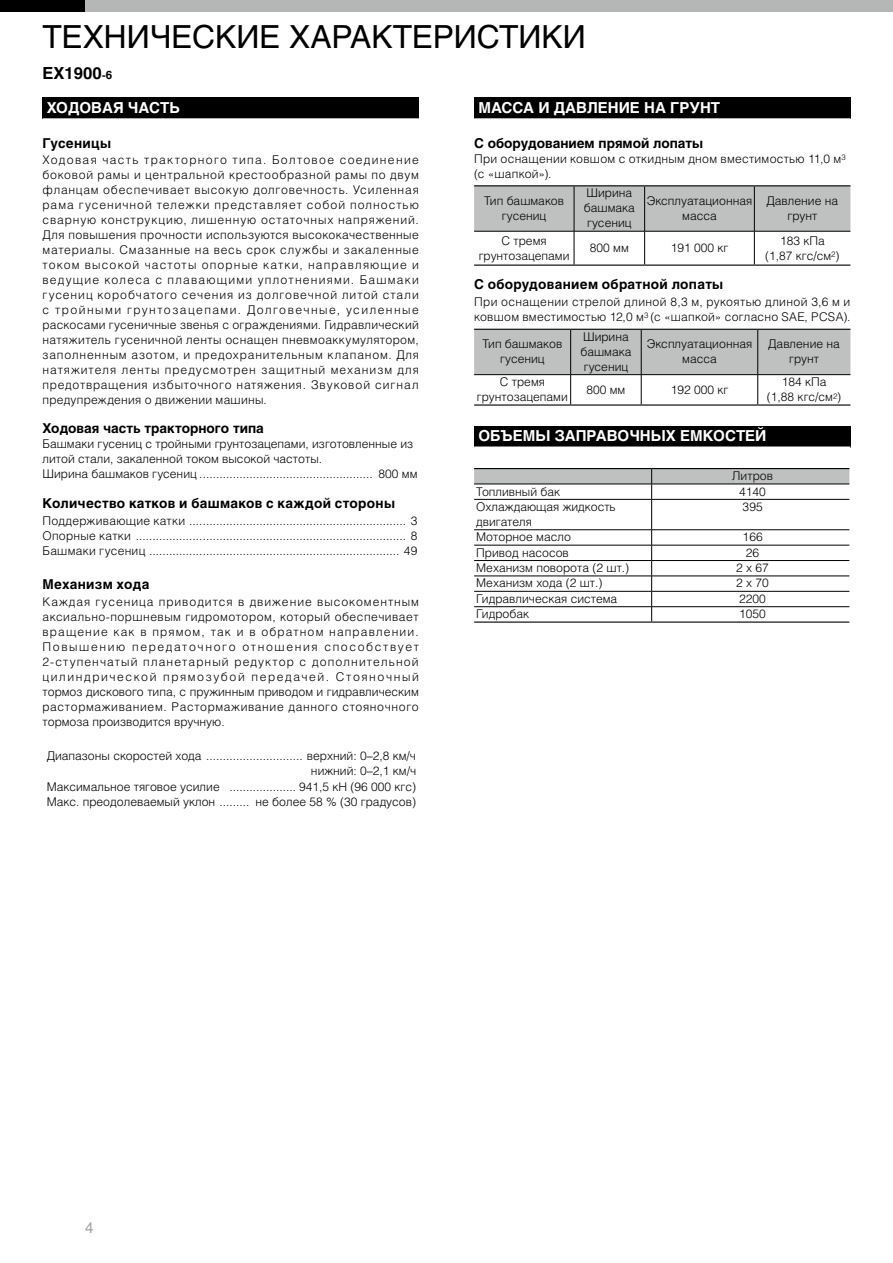
<style>
.page{position:relative;width:893px;height:1263px;background:#fff}
.page>*{position:absolute;margin:0;border:0;box-sizing:border-box;transform-origin:0 0}
.t1{font:31.5px "Helios C";color:#000}
.t2{font:700 16.5px "Helios C";color:#000}
.t3{font:700 15px "Helios C";color:#fff}
.t4{font:15px "Helios C";color:#9fa0a0}
.t5{font:700 13.5px "Helios C";letter-spacing:.015em;color:#000}
.t6{font:12px/15px "Helios Light C";color:#000;text-align:center}
.t7{font:12px/15px "Helios Light C";letter-spacing:.02em;color:#000}
.s1{font-size:11.55px}
</style>
<div class="page">
<div style="left:0;top:0;width:893px;height:11px;background:#b5b6b6"></div>
<div style="left:0;top:0;width:85px;height:11px;background:#000"></div>
<div style="left:43px;top:98px;width:376px;height:21px;background:#000"></div>
<hr style="left:43px;top:118px;width:376px;height:2px;background:#fff">
<div style="left:474px;top:98px;width:376px;height:21px;background:#000"></div>
<hr style="left:474px;top:118px;width:376px;height:2px;background:#fff">
<div style="left:474px;top:186px;width:376px;height:45px;background:#bfc0c0"></div>
<hr style="left:474px;top:185px;width:100px;height:1px;background:#000">
<hr style="left:574px;top:185px;width:71px;height:1px;background:#000">
<hr style="left:645px;top:185px;width:109px;height:1px;background:#000">
<hr style="left:754px;top:185px;width:96px;height:1px;background:#000">
<hr style="left:474px;top:231px;width:100px;height:1px;background:#000">
<hr style="left:574px;top:231px;width:71px;height:1px;background:#000">
<hr style="left:645px;top:231px;width:109px;height:1px;background:#000">
<hr style="left:754px;top:231px;width:96px;height:1px;background:#000">
<hr style="left:474px;top:265px;width:100px;height:1px;background:#000">
<hr style="left:574px;top:265px;width:71px;height:1px;background:#000">
<hr style="left:645px;top:265px;width:109px;height:1px;background:#000">
<hr style="left:754px;top:265px;width:96px;height:1px;background:#000">
<hr style="left:574px;top:186px;width:1px;height:45px;background:#000">
<hr style="left:644px;top:186px;width:1px;height:45px;background:#000">
<hr style="left:754px;top:186px;width:1px;height:45px;background:#000">
<hr style="left:574px;top:231px;width:1px;height:34px;background:#000">
<hr style="left:644px;top:231px;width:1px;height:34px;background:#000">
<hr style="left:754px;top:231px;width:1px;height:34px;background:#000">
<hr style="left:474px;top:404px;width:97px;height:2px;background:#000">
<hr style="left:571px;top:404px;width:70px;height:2px;background:#000">
<hr style="left:641px;top:404px;width:117px;height:2px;background:#000">
<hr style="left:758px;top:404px;width:92px;height:2px;background:#000">
<svg style="left:474px;top:329px;width:376px;height:75px"></svg>
<div style="left:474px;top:426px;width:376px;height:21px;background:#000"></div>
<hr style="left:474px;top:446px;width:376px;height:2px;background:#fff">
<hr style="left:474px;top:468px;width:178px;height:1px;background:#000">
<hr style="left:652px;top:468px;width:197px;height:1px;background:#000">
<svg style="left:474px;top:469px;width:375px;height:152px"></svg>
<hr style="left:474px;top:621px;width:178px;height:2px;background:#000">
<hr style="left:652px;top:621px;width:197px;height:2px;background:#000">
<hr style="left:474px;top:560px;width:178px;height:1px;background:#000">
<hr style="left:474px;top:576px;width:178px;height:1px;background:#000">
<hr style="left:474px;top:591px;width:178px;height:1px;background:#000">
<hr style="left:474px;top:606px;width:178px;height:1px;background:#000">
<hr style="left:474px;top:545px;width:178px;height:1px;background:#000">
<h1 class="t1" style="left:43px;top:19px;width:545px">ТЕХНИЧЕСКИЕ ХАРАКТЕРИСТИКИ</h1>
<h2 class="t2" style="left:43px;top:64px;width:71px">EX1900<span class="s1">-6</span></h2>
<p class="t3" style="left:47px;top:99px;width:135px">ХОДОВАЯ ЧАСТЬ</p>
<p class="t5" style="left:43px;top:135px;width:70px">Гусеницы</p>
<p class="t6" style="left:43px;top:152px;width:378px;text-align:justify">Ходовая часть тракторного типа. Болтовое соединение боковой рамы и центральной крестообразной рамы по двум фланцам обеспечивает высокую долговечность. Усиленная рама гусеничной тележки представляет собой полностью сварную конструкцию, лишенную остаточных напряжений.<br>Для повышения прочности используются высококачественные материалы. Смазанные на весь срок службы и закаленные током высокой частоты опорные катки, направляющие и ведущие колеса с плавающими уплотнениями. Башмаки гусениц коробчатого сечения из долговечной литой стали с тройными грунтозацепами. Долговечные, усиленные раскосами гусеничные звенья с ограждениями. Гидравлический натяжитель гусеничной ленты оснащен пневмоаккумулятором, заполненным азотом, и предохранительным клапаном. Для натяжителя ленты предусмотрен защитный механизм для предотвращения избыточного натяжения. Звуковой сигнал предупреждения о движении машины.</p>
<p class="t5" style="left:43px;top:420px;width:223px">Ходовая часть тракторного типа</p>
<p class="t6" style="left:43px;top:436px;width:377px;text-align:left">Башмаки гусениц с тройными грунтозацепами, изготовленные из литой стали, закаленной током высокой частоты.<br>Ширина башмаков гусениц .................................................... 800 мм</p>
<p class="t5" style="left:43px;top:496px;width:354px">Количество катков и башмаков с каждой стороны</p>
<p class="t6" style="left:43px;top:513px;width:377px;text-align:justify">Поддерживающие катки ................................................................. 3<br>Опорные катки ................................................................................. 8<br>Башмаки гусениц ........................................................................... 49</p>
<p class="t5" style="left:43px;top:577px;width:108px">Механизм хода</p>
<p class="t6" style="left:43px;top:594px;width:378px;text-align:justify">Каждая гусеница приводится в движение высокоментным аксиально-поршневым гидромотором, который обеспечивает вращение как в прямом, так и в обратном направлении.<br>Повышению передаточного отношения способствует 2-ступенчатый планетарный редуктор с дополнительной цилиндрической прямозубой передачей. Стояночный тормоз дискового типа, с пружинным приводом и гидравлическим растормаживанием. Растормаживание данного стояночного тормоза производится вручную.</p>
<p class="t6" style="left:47px;top:748px;width:371px;text-align:right">Диапазоны скоростей хода ............................. верхний: 0–2,8 км/ч нижний: 0–2,1 км/ч<br>Максимальное тяговое усилие .................... 941,5 кН (96 000 кгс)<br>Макс. преодолеваемый уклон ......... не более 58 % (30 градусов)</p>
<p class="t3" style="left:478px;top:99px;width:243px">МАССА И ДАВЛЕНИЕ НА ГРУНТ</p>
<p class="t5" style="left:474px;top:135px;width:231px">С оборудованием прямой лопаты</p>
<p class="t7" style="left:474px;top:151px;width:373px">При оснащении ковшом с откидным дном вместимостью 11,0 м<sup>3 </sup>(с «шапкой»).</p>
<p class="t6" style="left:484px;top:193px;width:81px">Тип башмаков гусениц</p>
<p class="t6" style="left:584px;top:185px;width:53px;text-align:left">Ширина башмака гусениц</p>
<p class="t6" style="left:647px;top:193px;width:107px">Эксплуатационная масса</p>
<p class="t6" style="left:767px;top:193px;width:73px">Давление на грунт</p>
<p class="t6" style="left:479px;top:233px;width:92px">С тремя грунтозацепами</p>
<p class="t6" style="left:590px;top:240px;width:40px">800 мм</p>
<p class="t6" style="left:671px;top:240px;width:59px">191 000 кг</p>
<p class="t6" style="left:765px;top:233px;width:76px">183 кПа (1,87 кгс/см<sup>2</sup>)</p>
<p class="t5" style="left:474px;top:277px;width:251px">С оборудованием обратной лопаты</p>
<p class="t7" style="left:474px;top:294px;width:378px">При оснащении стрелой длиной 8,3 м, рукоятью длиной 3,6 м и ковшом вместимостью 12,0 м<sup>3</sup> (с «шапкой» согласно SAE, PCSA).</p>
<p class="t6" style="left:482px;top:336px;width:81px">Тип башмаков гусениц</p>
<p class="t6" style="left:580px;top:329px;width:53px;text-align:left">Ширина башмака гусениц</p>
<p class="t6" style="left:647px;top:336px;width:107px">Эксплуатационная масса</p>
<p class="t6" style="left:768px;top:336px;width:73px">Давление на грунт</p>
<p class="t6" style="left:477px;top:374px;width:92px">С тремя грунтозацепами</p>
<p class="t6" style="left:586px;top:382px;width:40px">800 мм</p>
<p class="t6" style="left:671px;top:382px;width:59px">192 000 кг</p>
<p class="t6" style="left:767px;top:374px;width:76px">184 кПа (1,88 кгс/см<sup>2</sup>)</p>
<p class="t3" style="left:478px;top:427px;width:290px">ОБЪЕМЫ ЗАПРАВОЧНЫХ ЕМКОСТЕЙ</p>
<p class="t6" style="left:732px;top:468px;width:42px">Литров</p>
<p class="t6" style="left:476px;top:484px;width:85px">Топливный бак</p>
<p class="t6" style="left:739px;top:484px;width:28px">4140</p>
<p class="t6" style="left:476px;top:499px;width:141px;text-align:left">Охлаждающая жидкость двигателя</p>
<p class="t6" style="left:743px;top:499px;width:22px">395</p>
<p class="t6" style="left:476px;top:529px;width:96px">Моторное масло</p>
<p class="t6" style="left:743px;top:529px;width:22px">166</p>
<p class="t6" style="left:476px;top:545px;width:94px">Привод насосов</p>
<p class="t6" style="left:746px;top:545px;width:15px">26</p>
<p class="t6" style="left:476px;top:560px;width:154px">Механизм поворота (2 шт.)</p>
<p class="t6" style="left:736px;top:560px;width:34px">2 x 67</p>
<p class="t6" style="left:476px;top:575px;width:128px">Механизм хода (2 шт.)</p>
<p class="t6" style="left:736px;top:575px;width:34px">2 x 70</p>
<p class="t6" style="left:476px;top:591px;width:143px">Гидравлическая система</p>
<p class="t6" style="left:739px;top:591px;width:28px">2200</p>
<p class="t6" style="left:476px;top:606px;width:54px">Гидробак</p>
<p class="t6" style="left:739px;top:606px;width:28px">1050</p>
<p class="t4" style="left:85px;top:1219px;width:10px">4</p>
</div>
